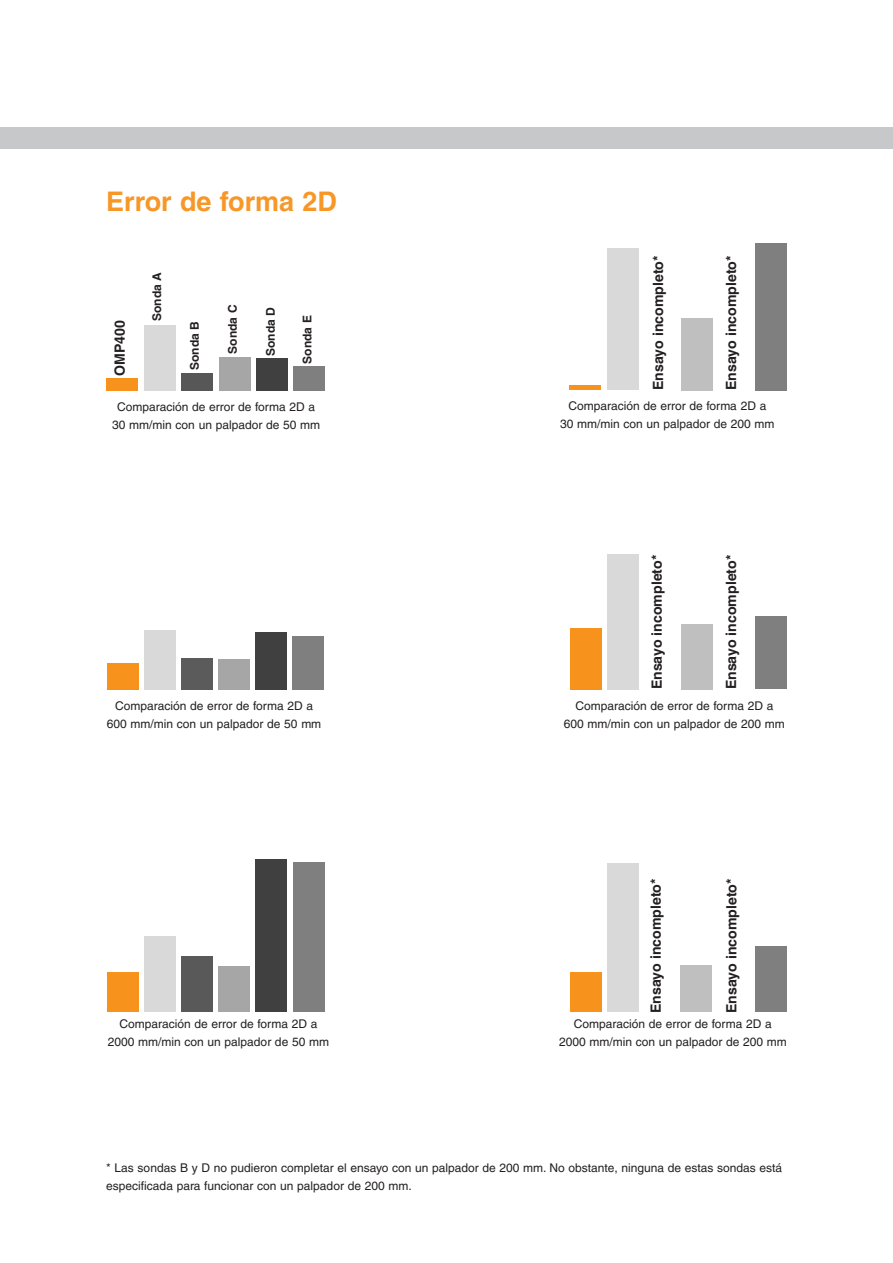
<style>
.page{position:relative;width:893px;height:1263px;background:#fff}
.page>*{position:absolute;margin:0;border:0;box-sizing:border-box;transform-origin:0 0}
.Heading{font:700 27px "Helvetica LT Pro";color:#f79727}
.Heading-2{font:700 14.1px "Helvetica LT Pro";color:#231f20}
.Text{font:12px/18px "Helvetica LT Pro";color:#231f20;text-align:center}
.Heading-3{font:700 12px "Helvetica LT Pro";color:#231f20}
</style>
<div class="page">
<div style="left:0;top:128px;width:893px;height:21px;background:#c7c8ca"></div>
<div style="left:106px;top:378px;width:32px;height:13px;background:#f7931d"></div>
<hr style="left:569px;top:386px;width:32px;height:4px;background:#f7931d">
<div style="left:607px;top:249px;width:31px;height:141px;background:#d9d9d9"></div>
<div style="left:681px;top:318px;width:31px;height:73px;background:#bfbfbf"></div>
<div style="left:755px;top:243px;width:31px;height:147px;background:#7f7f7f"></div>
<div style="left:181px;top:373px;width:32px;height:18px;background:#575757"></div>
<div style="left:219px;top:357px;width:31px;height:34px;background:#a6a6a6"></div>
<div style="left:256px;top:358px;width:32px;height:33px;background:#404040"></div>
<div style="left:293px;top:367px;width:32px;height:24px;background:#7f7f7f"></div>
<div style="left:144px;top:325px;width:32px;height:66px;background:#d9d9d9"></div>
<div style="left:107px;top:663px;width:32px;height:26px;background:#f7931d"></div>
<div style="left:570px;top:628px;width:32px;height:61px;background:#f7931d"></div>
<div style="left:607px;top:554px;width:32px;height:135px;background:#d9d9d9"></div>
<div style="left:681px;top:624px;width:32px;height:66px;background:#bfbfbf"></div>
<div style="left:755px;top:616px;width:32px;height:73px;background:#7f7f7f"></div>
<div style="left:144px;top:630px;width:32px;height:59px;background:#d9d9d9"></div>
<div style="left:181px;top:658px;width:32px;height:31px;background:#5b5b5b"></div>
<div style="left:218px;top:659px;width:32px;height:30px;background:#a6a6a6"></div>
<div style="left:255px;top:632px;width:32px;height:57px;background:#404040"></div>
<div style="left:292px;top:636px;width:32px;height:53px;background:#7f7f7f"></div>
<div style="left:107px;top:972px;width:32px;height:39px;background:#f7931d"></div>
<div style="left:570px;top:972px;width:31px;height:39px;background:#f7931d"></div>
<div style="left:680px;top:966px;width:32px;height:46px;background:#bfbfbf"></div>
<div style="left:755px;top:946px;width:32px;height:65px;background:#7f7f7f"></div>
<div style="left:607px;top:863px;width:32px;height:148px;background:#d9d9d9"></div>
<div style="left:144px;top:935px;width:32px;height:76px;background:#d9d9d9"></div>
<div style="left:181px;top:956px;width:32px;height:55px;background:#595959"></div>
<div style="left:218px;top:966px;width:32px;height:45px;background:#a6a6a6"></div>
<div style="left:255px;top:859px;width:32px;height:152px;background:#404040"></div>
<div style="left:293px;top:862px;width:31px;height:149px;background:#7f7f7f"></div>
<p class="Heading" style="left:106px;top:185px;width:232px">Error de forma 2D</p>
<p class="Heading-2" style="left:649px;top:390px;width:136px;rotate:-90deg">Ensayo incompleto*</p>
<p class="Heading-2" style="left:722px;top:390px;width:136px;rotate:-90deg">Ensayo incompleto*</p>
<p class="Heading-3" style="left:150px;top:321px;width:51px;rotate:-90deg">Sonda A</p>
<p class="Heading-3" style="left:225px;top:354px;width:51px;rotate:-90deg">Sonda C</p>
<p class="Heading-3" style="left:263px;top:356px;width:51px;rotate:-90deg">Sonda D</p>
<p class="Heading-3" style="left:300px;top:364px;width:50px;rotate:-90deg">Sonda E</p>
<p class="Heading-2" style="left:111px;top:376px;width:57px;rotate:-90deg">OMP400</p>
<p class="Text" style="left:112px;top:398px;width:209px">Comparación de error de forma 2D a<br>30 mm/min con un palpador de 50 mm</p>
<p class="Text" style="left:560px;top:397px;width:216px">Comparación de error de forma 2D a<br>30 mm/min con un palpador de 200 mm</p>
<p class="Heading-3" style="left:187px;top:370px;width:51px;rotate:-90deg">Sonda B</p>
<p class="Heading-2" style="left:648px;top:689px;width:136px;rotate:-90deg">Ensayo incompleto*</p>
<p class="Heading-2" style="left:722px;top:689px;width:136px;rotate:-90deg">Ensayo incompleto*</p>
<p class="Text" style="left:107px;top:697px;width:216px">Comparación de error de forma 2D a<br>600 mm/min con un palpador de 50 mm</p>
<p class="Text" style="left:564px;top:697px;width:223px">Comparación de error de forma 2D a<br>600 mm/min con un palpador de 200 mm</p>
<p class="Text" style="left:108px;top:1015px;width:223px">Comparación de error de forma 2D a<br>2000 mm/min con un palpador de 50 mm</p>
<p class="Heading-2" style="left:647px;top:1013px;width:136px;rotate:-90deg">Ensayo incompleto*</p>
<p class="Heading-2" style="left:723px;top:1013px;width:136px;rotate:-90deg">Ensayo incompleto*</p>
<p class="Text" style="left:559px;top:1014px;width:229px">Comparación de error de forma 2D a<br>2000 mm/min con un palpador de 200 mm</p>
<p class="Text" style="left:106px;top:1158px;width:677px;text-align:left">* Las sondas B y D no pudieron completar el ensayo con un palpador de 200 mm. No obstante, ninguna de estas sondas está especificada para funcionar con un palpador de 200 mm.</p>
</div>
